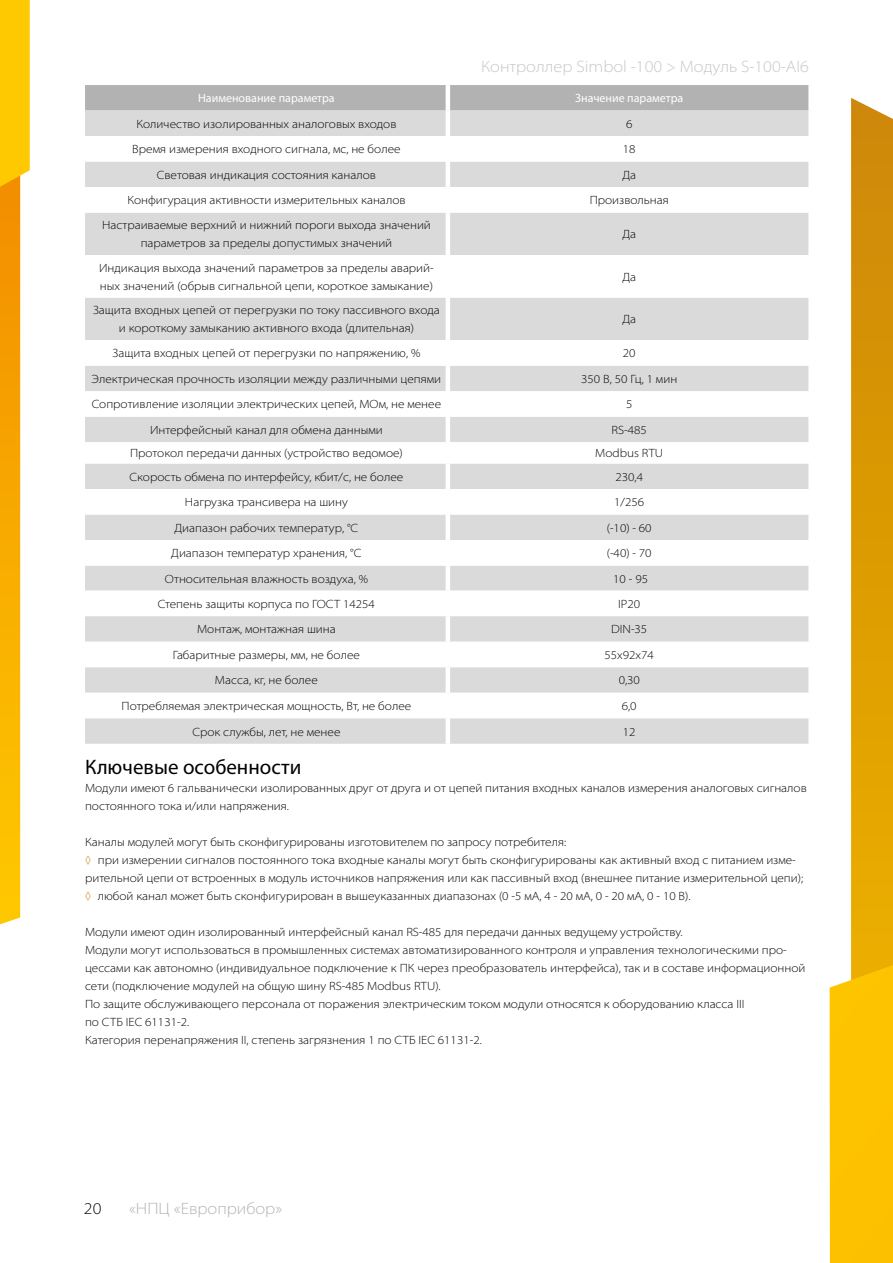
<style>
.page{position:relative;width:893px;height:1263px;background:#fff}
.page>*{position:absolute;margin:0;border:0;box-sizing:border-box;transform-origin:0 0}
.t1{font:21px "Myriad Pro";color:#000}
.t2{font:300 semi-expanded 16.5px "Myriad Pro";color:#c6c6c6}
.t3{font:300 semi-expanded 16.5px "Myriad Pro";color:#b3b2b2}
.t4{font:300 semi-expanded 16.5px "Myriad Pro";color:#000}
.t5{font:300 semi-expanded 12px/18px "Myriad Pro";color:#000}
.t6{font:12px "Myriad Pro";color:#fff}
.s1{color:#c98511}
</style>
<div class="page">
<svg style="left:851px;top:98px;width:42px;height:844px;background:#dc9b06"></svg>
<svg style="left:830px;top:942px;width:63px;height:321px;background:#fbc30b"></svg>
<svg style="left:0;top:0;width:30px;height:925px"></svg>
<div style="left:85px;top:85px;width:723px;height:26px;background:#b3b2b2"></div>
<div style="left:85px;top:111px;width:723px;height:633px;background:#dadada"></div>
<svg style="left:85px;top:136px;width:723px;height:582px"></svg>
<hr style="left:446px;top:85px;width:4px;height:26px;background:#fff">
<hr style="left:446px;top:111px;width:4px;height:25px;background:#fff">
<hr style="left:446px;top:136px;width:4px;height:26px;background:#fff">
<hr style="left:446px;top:162px;width:4px;height:25px;background:#fff">
<hr style="left:446px;top:187px;width:4px;height:26px;background:#fff">
<hr style="left:446px;top:213px;width:4px;height:42px;background:#fff">
<hr style="left:446px;top:255px;width:4px;height:43px;background:#fff">
<hr style="left:446px;top:298px;width:4px;height:42px;background:#fff">
<hr style="left:446px;top:340px;width:4px;height:26px;background:#fff">
<hr style="left:446px;top:366px;width:4px;height:25px;background:#fff">
<hr style="left:446px;top:391px;width:4px;height:26px;background:#fff">
<hr style="left:446px;top:417px;width:4px;height:25px;background:#fff">
<hr style="left:446px;top:442px;width:4px;height:21px;background:#fff">
<hr style="left:446px;top:463px;width:4px;height:26px;background:#fff">
<hr style="left:446px;top:489px;width:4px;height:25px;background:#fff">
<hr style="left:446px;top:514px;width:4px;height:26px;background:#fff">
<hr style="left:446px;top:540px;width:4px;height:26px;background:#fff">
<hr style="left:446px;top:566px;width:4px;height:25px;background:#fff">
<hr style="left:446px;top:591px;width:4px;height:25px;background:#fff">
<hr style="left:446px;top:616px;width:4px;height:26px;background:#fff">
<hr style="left:446px;top:642px;width:4px;height:25px;background:#fff">
<hr style="left:446px;top:667px;width:4px;height:26px;background:#fff">
<hr style="left:446px;top:693px;width:4px;height:25px;background:#fff">
<hr style="left:446px;top:718px;width:4px;height:26px;background:#fff">
<h2 class="t2" style="left:481px;top:57px;width:329px">Контроллер Simbol -100 &gt; Модуль S-100-AI6</h2>
<p class="t6" style="left:198px;top:91px;width:138px">Наименование параметра</p>
<p class="t6" style="left:575px;top:91px;width:109px">Значение параметра</p>
<p class="t5" style="left:136px;top:115px;width:262px">Количество изолированных аналоговых входов</p>
<p class="t5" style="left:626px;top:115px;width:8px">6</p>
<p class="t5" style="left:132px;top:140px;width:270px">Время измерения входного сигнала, мс, не более</p>
<p class="t5" style="left:623px;top:140px;width:14px">18</p>
<p class="t5" style="left:157px;top:166px;width:221px">Световая индикация состояния каналов</p>
<p class="t5" style="left:622px;top:166px;width:15px">Да</p>
<p class="t5" style="left:127px;top:191px;width:280px">Конфигурация активности измерительных каналов</p>
<p class="t5" style="left:590px;top:191px;width:81px">Произвольная</p>
<p class="t5" style="left:102px;top:217px;width:330px;text-align:center">Настраиваемые верхний и нижний пороги выхода значений параметров за пределы допустимых значений</p>
<p class="t5" style="left:622px;top:226px;width:15px">Да</p>
<p class="t5" style="left:99px;top:259px;width:336px">Индикация выхода значений параметров за пределы аварий&shy;ных значений (обрыв сигнальной цепи, короткое замыкание)</p>
<p class="t5" style="left:622px;top:268px;width:15px">Да</p>
<p class="t5" style="left:93px;top:302px;width:348px;text-align:center">Защита входных цепей от перегрузки по току пассивного входа и короткому замыканию активного входа (длительная)</p>
<p class="t5" style="left:622px;top:311px;width:15px">Да</p>
<p class="t5" style="left:113px;top:345px;width:309px">Защита входных цепей от перегрузки по напряжению, %</p>
<p class="t5" style="left:623px;top:345px;width:14px">20</p>
<p class="t5" style="left:92px;top:370px;width:351px">Электрическая прочность изоляции между различными цепями</p>
<p class="t5" style="left:581px;top:370px;width:98px">350 В, 50 Гц, 1 мин</p>
<p class="t5" style="left:92px;top:396px;width:351px">Сопротивление изоляции электрических цепей, МОм, не менее</p>
<p class="t5" style="left:626px;top:396px;width:8px">5</p>
<p class="t5" style="left:150px;top:421px;width:234px">Интерфейсный канал для обмена данными</p>
<p class="t5" style="left:612px;top:421px;width:37px">RS-485</p>
<p class="t5" style="left:130px;top:444px;width:274px">Протокол передачи данных (устройство ведомое)</p>
<p class="t5" style="left:595px;top:444px;width:70px">Modbus RTU</p>
<p class="t5" style="left:130px;top:468px;width:275px">Скорость обмена по интерфейсу, кбит/с, не более</p>
<p class="t5" style="left:615px;top:468px;width:29px">230,4</p>
<p class="t5" style="left:185px;top:493px;width:164px">Нагрузка трансивера на шину</p>
<p class="t5" style="left:614px;top:493px;width:31px">1/256</p>
<p class="t5" style="left:174px;top:519px;width:185px">Диапазон рабочих температур, °С</p>
<p class="t5" style="left:607px;top:519px;width:46px">(-10) - 60</p>
<p class="t5" style="left:171px;top:544px;width:192px">Диапазон температур хранения, °С</p>
<p class="t5" style="left:607px;top:544px;width:46px">(-40) - 70</p>
<p class="t5" style="left:165px;top:570px;width:205px">Относительная влажность воздуха, %</p>
<p class="t5" style="left:613px;top:570px;width:36px">10 - 95</p>
<p class="t5" style="left:158px;top:595px;width:219px">Степень защиты корпуса по ГОСТ 14254</p>
<p class="t5" style="left:618px;top:595px;width:23px">IP20</p>
<p class="t5" style="left:197px;top:621px;width:140px">Монтаж, монтажная шина</p>
<p class="t5" style="left:611px;top:621px;width:38px">DIN-35</p>
<p class="t5" style="left:173px;top:646px;width:189px">Габаритные размеры, мм, не более</p>
<p class="t5" style="left:604px;top:646px;width:51px">55х92х74</p>
<p class="t5" style="left:215px;top:672px;width:104px">Масса, кг, не более</p>
<p class="t5" style="left:619px;top:672px;width:23px">0,30</p>
<p class="t5" style="left:122px;top:697px;width:291px">Потребляемая электрическая мощность, Вт, не более</p>
<p class="t5" style="left:622px;top:697px;width:16px">6,0</p>
<p class="t5" style="left:192px;top:723px;width:150px">Срок службы, лет, не менее</p>
<p class="t5" style="left:623px;top:723px;width:14px">12</p>
<h1 class="t1" style="left:85px;top:754px;width:218px">Ключевые особенности</h1>
<p class="t5" style="left:85px;top:779px;width:723px">Модули имеют 6 гальванически изолированных друг от друга и от цепей питания входных каналов измерения аналоговых сигналов постоянного тока и/или напряжения.</p>
<p class="t5" style="left:85px;top:833px;width:720px">Каналы модулей могут быть сконфигурированы изготовителем по запросу потребителя:<br><span class="s1">◊</span> при измерении сигналов постоянного тока входные каналы могут быть сконфигурированы как активный вход с питанием изме&shy;рительной цепи от встроенных в модуль источников напряжения или как пассивный вход (внешнее питание измерительной цепи); <span class="s1">◊</span> любой канал может быть сконфигурирован в вышеуказанных диапазонах (0 -5 мА, 4 - 20 мА, 0 - 20 мА, 0 - 10 В).</p>
<p class="t5" style="left:85px;top:923px;width:722px">Модули имеют один изолированный интерфейсный канал RS-485 для передачи данных ведущему устройству.<br>Модули могут использоваться в промышленных системах автоматизированного контроля и управления технологическими про&shy;цессами как автономно (индивидуальное подключение к ПК через преобразователь интерфейса), так и в составе информационной сети (подключение модулей на общую шину RS-485 Modbus RTU).<br>По защите обслуживающего персонала от поражения электрическим током модули относятся к оборудованию класса III<br>по СТБ IEC 61131-2.<br>Категория перенапряжения II, степень загрязнения 1 по СТБ IEC 61131-2.</p>
<h2 class="t4" style="left:84px;top:1199px;width:19px">20</h2>
<h2 class="t3" style="left:129px;top:1199px;width:154px">«НПЦ «Европрибор»</h2>
</div>
